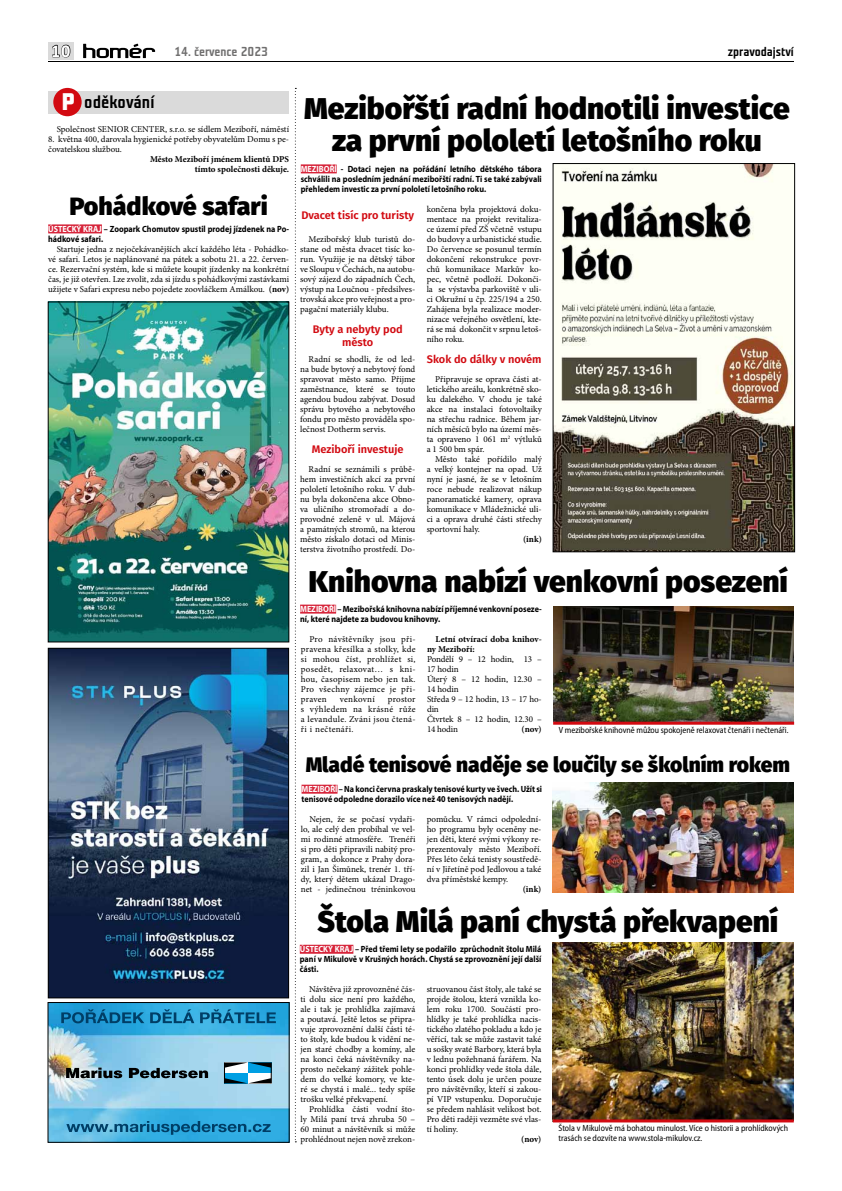
<style>
.page{position:relative;width:842px;height:1191px;background:#fff}
.page>*{position:absolute;margin:0;border:0;box-sizing:border-box;transform-origin:0 0}
.t1{font:800 30px/32px "Fira Sans";color:#000;text-align:center}
.t2{font:800 25px "Fira Sans";color:#000}
.t3{font:800 21px "Fira Sans";color:#000}
.t4{font:18px "Teuton Fett";color:#000}
.t5{font:700 18px "Calibri";color:#fff}
.t6{font:13px "Teuton Fett";color:#706f6f}
.t7{font:13px "Teuton Fett";color:#000}
.t8{font:600 11px/13px "Fira Sans";color:#d20a11;text-align:center}
.t9{font:9px/10px "Minion Pro";color:#000;text-align:justify}
.t10{font:700 9px/10px "Myriad Pro";color:#000;scale:.9 1}
.t11{font:semi-condensed 9px/10px "Myriad Pro";color:#000;scale:.95 1}
.t12{font:700 9px/10px "Minion Pro";letter-spacing:-.005em;color:#000;text-align:right}
.t13{font:9px "Minion Pro";letter-spacing:.03em;color:#000}
.s1{font-weight:700;font-size:24px;color:#fff}
.s2{color:#fff}
.s3{font-weight:700}
</style>
<div class="page">
<svg style="left:83px;top:43px;width:73px;height:16px"></svg>
<hr style="left:48px;top:62px;width:746px;height:1px;background:#000">
<div style="left:48px;top:43px;width:25px;height:17px;background:#dadada"></div>
<svg style="left:52px;top:45px;width:18px;height:13px"></svg>
<svg style="left:295px;top:88px;width:1px;height:1054px"></svg>
<div style="left:48px;top:91px;width:241px;height:22px;background:#dadada"></div>
<div style="left:53px;top:88px;width:29px;height:28px;background:#d20a11;border-radius:50%"></div>
<img style="left:50px;top:650px;width:237px;height:346px">
<div style="left:48px;top:648px;width:241px;height:350px;border:1px solid #000"></div>
<img style="left:50px;top:1004px;width:237px;height:136px">
<svg style="left:66px;top:1121px;width:205px;height:13px;background:#2c8cb9"></svg>
<svg style="left:61px;top:1009px;width:215px;height:14px;background:#1c80b1"></svg>
<svg style="left:66px;top:1067px;width:142px;height:11px;background:#556f7b"></svg>
<svg style="left:224px;top:1062px;width:48px;height:21px"></svg>
<div style="left:48px;top:1002px;width:241px;height:140px;border:1px solid #000"></div>
<div style="left:48px;top:224px;width:54px;height:9px;background:#d7243a"></div>
<img style="left:50px;top:304px;width:237px;height:336px">
<div style="left:48px;top:302px;width:241px;height:340px;border:1px solid #000"></div>
<img style="left:553px;top:942px;width:241px;height:177px">
<hr style="left:553px;top:1119px;width:241px;height:3px;background:#d20a11">
<div style="left:300px;top:944px;width:53px;height:9px;background:#d7243a"></div>
<div style="left:300px;top:604px;width:36px;height:9px;background:#d7243a"></div>
<img style="left:553px;top:606px;width:241px;height:115px">
<hr style="left:553px;top:721px;width:241px;height:3px;background:#d20a11">
<div style="left:302px;top:784px;width:35px;height:9px;background:#d7243a"></div>
<img style="left:553px;top:782px;width:241px;height:110px">
<div style="left:301px;top:164px;width:36px;height:9px;background:#d7243a"></div>
<img style="left:555px;top:165px;width:238px;height:385px">
<div style="left:553px;top:163px;width:242px;height:389px;border:1px solid #000"></div>
<h3 class="t5" style="left:51px;top:38px;width:21px">10</h3>
<h3 class="t6" style="left:174px;top:45px;width:95px">14. července 2023</h3>
<h3 class="t7" style="left:728px;top:45px;width:68px">zpravodajství</h3>
<h3 class="t4" style="left:62px;top:93px;width:94px"><span class="s1">P</span> oděkování</h3>
<p class="t9" style="left:57px;top:124px;width:234px">Společnost SENIOR CENTER, s.r.o. se sídlem Meziboří, náměstí</p>
<p class="t9" style="left:48px;top:134px;width:242px">8. května 400, darovala hygienické potřeby obyvatelům Domu s pe&shy;čovatelskou službou.</p>
<p class="t12" style="left:150px;top:154px;width:141px">Město Meziboří jménem klientů DPS tímto společnosti děkuje.</p>
<h2 class="t2" style="left:69px;top:184px;width:200px">Pohádkové safari</h2>
<p class="t10" style="left:48px;top:224px;width:269px"><span class="s2">ÚSTECKÝ KRAJ</span> – Zoopark Chomutov spustil prodej jízdenek na Po&shy;hádkové safari.</p>
<p class="t9" style="left:48px;top:244px;width:242px;text-indent:9px">Startuje jedna z nejočekávanějších akcí každého léta - Pohádko&shy;vé safari. Letos je naplánované na pátek a sobotu 21. a 22. červen&shy;ce. Rezervační systém, kde si můžete koupit jízdenky na konkrétní čas, je již otevřen. Lze zvolit, zda si jízdu s pohádkovými zastávkami užijete v Safari expresu nebo pojedete zoovláčkem Amálkou. <span class="s3">(nov)</span></p>
<h1 class="t1" style="left:304px;top:89px;width:487px">Mezibořští radní hodnotili investice za první pololetí letošního roku</h1>
<p class="t10" style="left:301px;top:164px;width:269px;text-align:justify"><span class="s2">MEZIBOŘÍ</span> - Dotaci nejen na pořádání letního dětského tábora schválili na posledním jednání mezibořští radní. Ti se také zabývali přehledem investic za první pololetí letošního roku.</p>
<p class="t9" style="left:427px;top:204px;width:117px">končena byla projektová doku&shy;mentace na projekt revitaliza&shy;ce území před ZŠ včetně vstupu do budovy a urbanistické studie.<br>Do července se posunul termín dokončení rekonstrukce povr&shy;chů komunikace Markův ko&shy;pec, včetně podloží. Dokonči&shy;la se výstavba parkoviště v uli&shy;ci Okružní u čp. 225/194 a 250.<br>Zahájena byla realizace moder&shy;nizace veřejného osvětlení, kte&shy;rá se má dokončit v srpnu letoš&shy;ního roku.</p>
<p class="t8" style="left:427px;top:352px;width:116px">Skok do dálky v novém</p>
<p class="t9" style="left:427px;top:374px;width:117px;text-indent:9px">Připravuje se oprava části at&shy;letického areálu, konkrétně sko&shy;ku dalekého. V chodu je také akce na instalaci fotovoltaiky na střechu radnice. Během jar&shy;ních měsíců bylo na území měs&shy;ta opraveno 1 061 m<sup>2</sup> výtluků a 1 500 bm spár.</p>
<p class="t9" style="left:427px;top:454px;width:117px;text-indent:9px">Město také pořídilo malý a velký kontejner na opad. Už nyní je jasné, že se v letošním roce nebude realizovat nákup panoramatické kamery, oprava komunikace v Mládežnické uli&shy;ci a oprava druhé části střechy sportovní haly.</p>
<p class="t12" style="left:523px;top:534px;width:20px">(ink)</p>
<p class="t8" style="left:301px;top:208px;width:114px">Dvacet tisíc pro turisty</p>
<p class="t9" style="left:300px;top:234px;width:117px;text-indent:9px">Mezibořský klub turistů do&shy;stane od města dvacet tisíc ko&shy;run. Využije je na dětský tábor ve Sloupu v Čechách, na autobu&shy;sový zájezd do západních Čech, výstup na Loučnou - předsilves&shy;trovská akce pro veřejnost a pro&shy;pagační materiály klubu.</p>
<p class="t8" style="left:313px;top:322px;width:92px">Byty a nebyty pod město</p>
<p class="t9" style="left:300px;top:354px;width:117px;text-indent:9px">Radní se shodli, že od led&shy;na bude bytový a nebytový fond spravovat město samo. Přijme zaměstnance, které se touto agendou budou zabývat. Dosud správu bytového a nebytového fondu pro město prováděla spo&shy;lečnost Dotherm servis.</p>
<p class="t8" style="left:312px;top:442px;width:93px">Meziboří investuje</p>
<p class="t9" style="left:300px;top:464px;width:117px;text-indent:9px">Radní se seznámili s průbě&shy;hem investičních akcí za první pololetí letošního roku. V dub&shy;nu byla dokončena akce Obno&shy;va uličního stromořadí a do&shy;provodné zeleně v ul. Májová a památných stromů, na kterou město získalo dotaci od Minis&shy;terstva životního prostředí. Do-</p>
<h1 class="t1" style="left:308px;top:563px;width:481px">Knihovna nabízí venkovní posezení</h1>
<p class="t10" style="left:300px;top:604px;width:270px"><span class="s2">MEZIBOŘÍ</span> – Mezibořská knihovna nabízí příjemné venkovní poseze&shy;ní, které najdete za budovou knihovny.</p>
<p class="t9" style="left:301px;top:634px;width:116px;text-indent:9px">Pro návštěvníky jsou při&shy;pravena křesílka a stolky, kde si mohou číst, prohlížet si, posedět, relaxovat… s kni&shy;hou, časopisem nebo jen tak.<br>Pro všechny zájemce je při&shy;praven</p>
<p class="t13" style="left:340px;top:693px;width:37px">venkovní</p>
<p class="t9" style="left:301px;top:694px;width:116px;text-indent:87px">prostor s výhledem na krásné růže a levandule. Zváni jsou čtená&shy;ři i nečtenáři.</p>
<p class="t12" style="left:427px;top:634px;width:116px;text-align:left;text-indent:9px">Letní otvírací doba knihov&shy;ny Meziboří:</p>
<p class="t9" style="left:427px;top:654px;width:116px;text-align:left">Pondělí 9 – 12 hodin, 13 –<br>17 hodin<br>Úterý 8 – 12 hodin, 12.30 –<br>14 hodin<br>Středa 9 – 12 hodin, 13 – 17 ho&shy;din<br>Čtvrtek 8 – 12 hodin, 12.30 –<br>14 hodin</p>
<p class="t12" style="left:521px;top:724px;width:22px">(nov)</p>
<p class="t11" style="left:559px;top:725px;width:243px">V mezibořské knihovně můžou spokojeně relaxovat čtenáři i nečtenáři.</p>
<h3 class="t3" style="left:306px;top:745px;width:486px">Mladé tenisové naděje se loučily se školním rokem</h3>
<p class="t10" style="left:302px;top:784px;width:269px"><span class="s2">MEZIBOŘÍ</span> – Na konci června praskaly tenisové kurty ve švech. Užít si tenisové odpoledne dorazilo více než 40 tenisových nadějí.</p>
<p class="t9" style="left:301px;top:814px;width:116px;text-indent:9px">Nejen, že se počasí vydaři&shy;lo, ale celý den probíhal ve vel&shy;mi rodinné atmosféře. Trenéři si pro děti připravili nabitý pro&shy;gram, a dokonce z Prahy dora&shy;zil i Jan Šimůnek, trenér 1. tří&shy;dy, který dětem ukázal Drago&shy;net - jedinečnou tréninkovou</p>
<p class="t9" style="left:427px;top:814px;width:116px">pomůcku. V rámci odpolední&shy;ho programu byly oceněny ne&shy;jen děti, které svými výkony re&shy;prezentovaly město Meziboří.<br>Přes léto čeká tenisty soustředě&shy;ní v Jiřetíně pod Jedlovou a také dva příměstské kempy.</p>
<p class="t12" style="left:523px;top:884px;width:20px">(ink)</p>
<h1 class="t1" style="left:317px;top:902px;width:462px">Štola Milá paní chystá překvapení</h1>
<p class="t10" style="left:300px;top:944px;width:270px;text-align:justify"><span class="s2">ÚSTECKÝ KRAJ</span> – Před třemi lety se podařilo zprůchodnit štolu Milá paní v Mikulově v Krušných horách. Chystá se zprovoznění její další části.</p>
<p class="t9" style="left:300px;top:984px;width:116px;text-indent:9px">Návštěva již zprovozněné čás&shy;ti dolu sice není pro každého, ale i tak je prohlídka zajímavá a poutavá. Ještě letos se připra&shy;vuje zprovoznění další části té&shy;to štoly, kde budou k vidění ne&shy;jen staré chodby a komíny, ale na konci čeká návštěvníky na&shy;prosto nečekaný zážitek pohle&shy;dem do velké komory, ve kte&shy;ré se chystá i malé... tedy spíše trošku velké překvapení.</p>
<p class="t9" style="left:300px;top:1104px;width:116px;text-indent:9px">Prohlídka části vodní što&shy;ly Milá paní trvá zhruba 50 – 60 minut a návštěvník si může prohlédnout nejen nově zrekon-</p>
<p class="t9" style="left:427px;top:984px;width:116px">struovanou část štoly, ale také se projde štolou, která vznikla ko&shy;lem roku 1700. Součástí pro&shy;hlídky je také prohlídka nacis&shy;tického zlatého pokladu a kdo je věřící, tak se může zastavit také u sošky svaté Barbory, která byla v lednu požehnaná farářem. Na konci prohlídky vede štola dále, tento úsek dolu je určen pouze pro návštěvníky, kteří si zakou&shy;pí VIP vstupenku. Doporučuje se předem nahlásit velikost bot.<br>Pro děti raději vezměte své vlas&shy;tí holiny.</p>
<p class="t12" style="left:521px;top:1134px;width:22px">(nov)</p>
<p class="t11" style="left:558px;top:1123px;width:243px">Štola v Mikulově má bohatou minulost. Více o historii a prohlídkových trasách se dozvíte na www.stola-mikulov.cz.</p>
</div>
